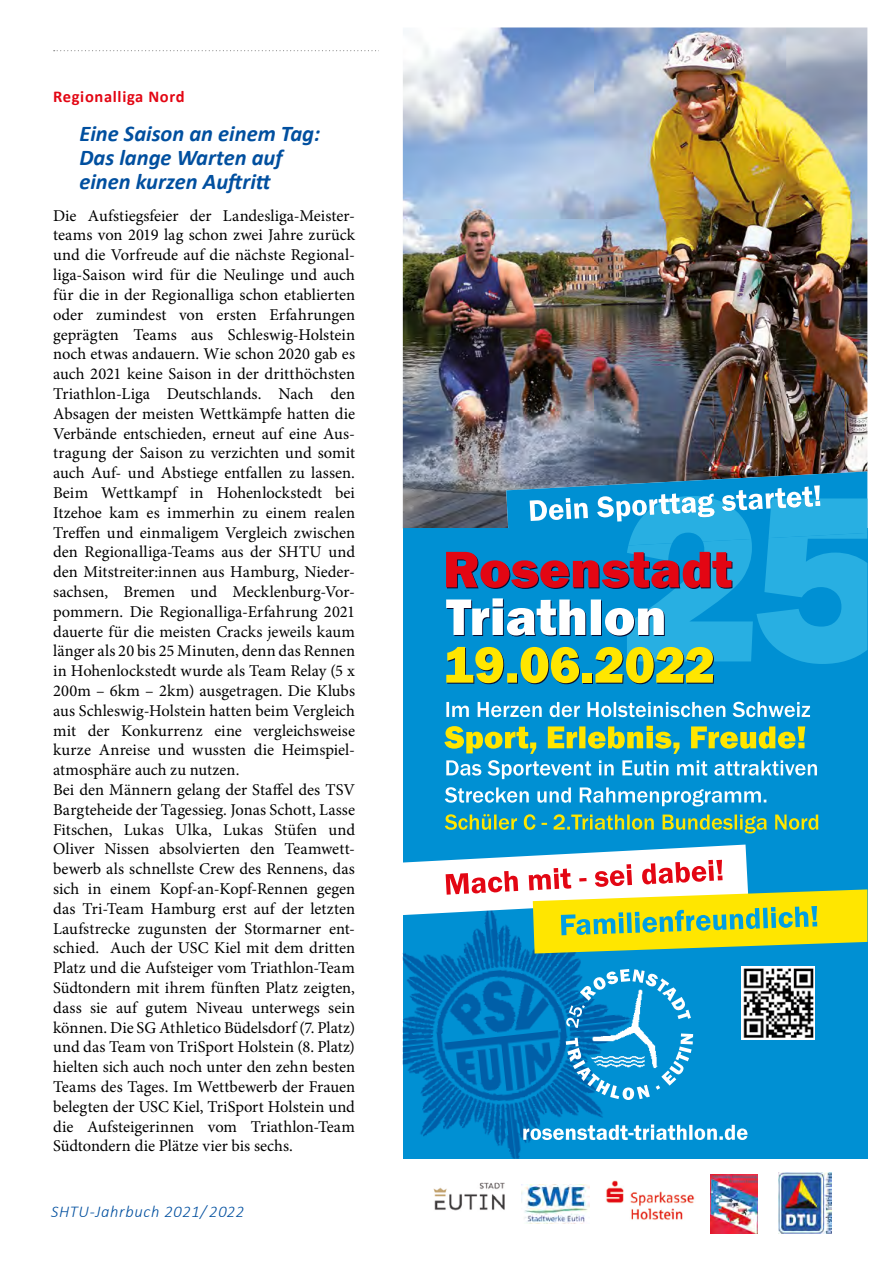
<style>
.page{position:relative;width:893px;height:1263px;background:#fff}
.page>*{position:absolute;margin:0;border:0;box-sizing:border-box;transform-origin:0 0}
.Artikel-Üschrift{font:italic 700 22.5px/24px "Calibri";color:#004f9f}
.fließ_ohne_einzug{font:16.5px/19.8px "Minion Pro";color:#000;text-align:justify}
.Artikel_-Kopfzeile_R{font:italic 300 16.5px "Calibri";letter-spacing:.04em;color:#004f9f}
.Artikel_-Kopfzeile_R-2{font:700 16.5px "Calibri";letter-spacing:.04em;color:#e30613}
</style>
<div class="page">
<svg style="left:54px;top:50px;width:325px;height:1px"></svg>
<img style="left:403px;top:27px;width:464px;height:501px">
<div style="left:403px;top:528px;width:464px;height:631px;background:#0090d3"></div>
<img style="left:403px;top:953px;width:200px;height:206px">
<svg style="left:446px;top:702px;width:364px;height:15px"></svg>
<svg style="left:444px;top:726px;width:361px;height:28px"></svg>
<svg style="left:446px;top:760px;width:371px;height:19px"></svg>
<svg style="left:445px;top:787px;width:321px;height:19px"></svg>
<svg style="left:445px;top:814px;width:373px;height:19px"></svg>
<img style="left:867px;top:498px;width:1px;height:41px">
<svg style="left:446px;top:471px;width:421px;height:213px"></svg>
<img style="left:742px;top:966px;width:72px;height:73px">
<svg style="left:523px;top:1124px;width:224px;height:16px"></svg>
<svg style="left:566px;top:969px;width:127px;height:131px"></svg>
<img style="left:584px;top:987px;width:91px;height:91px;border-radius:45px">
<svg style="left:403px;top:844px;width:464px;height:109px"></svg>
<img style="left:778px;top:1173px;width:54px;height:60px">
<img style="left:710px;top:1175px;width:48px;height:58px">
<img style="left:606px;top:1180px;width:89px;height:40px">
<div style="left:519px;top:1181px;width:72px;height:43px;background:linear-gradient(to bottom,#faf9f8,#fefefe)"></div>
<img style="left:522px;top:1185px;width:67px;height:39px">
<img style="left:433px;top:1182px;width:72px;height:29px">
<p class="Artikel_-Kopfzeile_R-2" style="left:53px;top:85px;width:133px">Regionalliga Nord</p>
<p class="Artikel-Üschrift" style="left:79px;top:121px;width:242px">Eine Saison an einem Tag:<br>Das lange Warten auf einen kurzen Auftritt</p>
<p class="fließ_ohne_einzug" style="left:53px;top:206px;width:303px">Die Aufstiegsfeier der Landesliga-Meister&shy;teams von 2019 lag schon zwei Jahre zurück und die Vorfreude auf die nächste Regional&shy;liga-Saison wird für die Neulinge und auch für die in der Regionalliga schon etablierten oder zumindest von ersten Erfahrungen geprägten Teams aus Schleswig-Holstein noch etwas andauern. Wie schon 2020 gab es auch 2021 keine Saison in der dritthöchsten Triathlon-Liga Deutschlands. Nach den Absagen der meisten Wettkämpfe hatten die Verbände entschieden, erneut auf eine Aus&shy;tragung der Saison zu verzichten und somit auch Auf- und Abstiege entfallen zu lassen.<br>Beim Wettkampf in Hohenlockstedt bei Itzehoe kam es immerhin zu einem realen Treffen und einmaligem Vergleich zwischen den Regionalliga-Teams aus der SHTU und den Mitstreiter:innen aus Hamburg, Nieder&shy;sachsen, Bremen und Mecklenburg-Vor&shy;pommern. Die Regionalliga-Erfahrung 2021 dauerte für die meisten Cracks jeweils kaum länger als 20 bis 25 Minuten, denn das Rennen in Hohenlockstedt wurde als Team Relay (5 x 200m – 6km – 2km) ausgetragen. Die Klubs aus Schleswig-Holstein hatten beim Vergleich mit der Konkurrenz eine vergleichsweise kurze Anreise und wussten die Heimspiel&shy;atmosphäre auch zu nutzen.</p>
<p class="fließ_ohne_einzug" style="left:53px;top:780px;width:303px">Bei den Männern gelang der Staffel des TSV Bargteheide der Tagessieg. Jonas Schott, Lasse Fitschen, Lukas Ulka, Lukas Stüfen und Oliver Nissen absolvierten den Teamwett&shy;bewerb als schnellste Crew des Rennens, das sich in einem Kopf-an-Kopf-Rennen gegen das Tri-Team Hamburg erst auf der letzten Laufstrecke zugunsten der Stormarner ent&shy;schied. Auch der USC Kiel mit dem dritten Platz und die Aufsteiger vom Triathlon-Team Südtondern mit ihrem fünften Platz zeigten, dass sie auf gutem Niveau unterwegs sein können. Die SG Athletico Büdelsdorf (7. Platz) und das Team von TriSport Holstein (8. Platz) hielten sich auch noch unter den zehn besten Teams des Tages. Im Wettbewerb der Frauen belegten der USC Kiel, TriSport Holstein und die Aufsteigerinnen vom Triathlon-Team Südtondern die Plätze vier bis sechs.</p>
<p class="Artikel_-Kopfzeile_R" style="left:51px;top:1201px;width:195px">SHTU-Jahrbuch 2021/ 2022</p>
</div>
